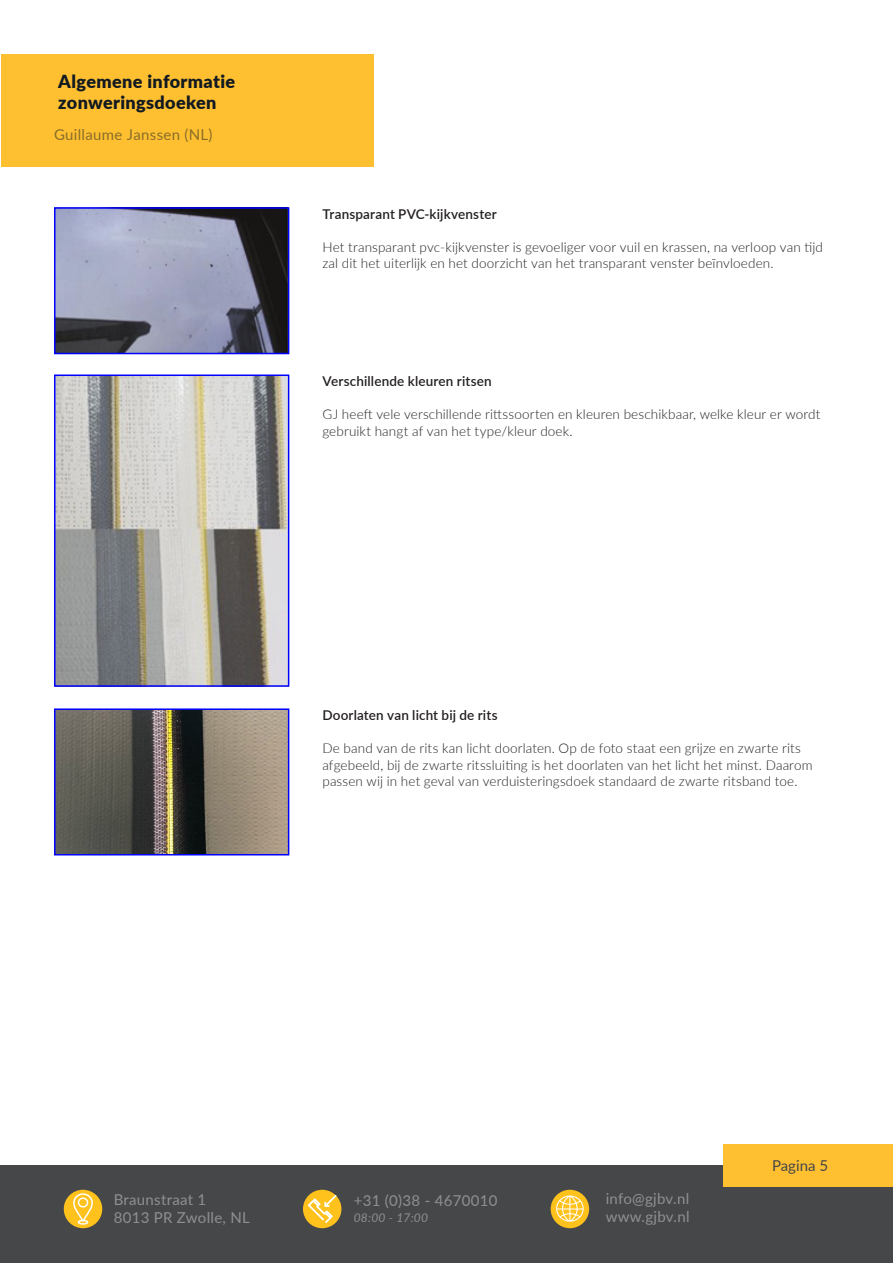
<style>
.page{position:relative;width:893px;height:1263px;background:#fff}
.page>*{position:absolute;margin:0;border:0;box-sizing:border-box;transform-origin:0 0}
.t1{font:900 18px/21.6px "Lato";letter-spacing:.02em;color:#121a21}
.t2{font:15px "Lato";letter-spacing:.02em;color:#909091}
.t3{font:15px "Lato";letter-spacing:.02em;color:#121a21}
.t4{font:15px "Lato";color:#454749}
.t5{font:300 13.5px/16.5px "Lato";letter-spacing:.01em;color:#231f20}
.t6{font:600 13.5px "Lato";letter-spacing:.01em;color:#231f20}
.t7{font:italic 12px "Lato";letter-spacing:.02em;color:#909091}
</style>
<div class="page">
<div style="left:2px;top:54px;width:372px;height:112px;background:#febf31"></div>
<div style="left:0;top:1165px;width:893px;height:98px;background:#454749"></div>
<div style="left:723px;top:1144px;width:170px;height:42px;background:#febf31"></div>
<div style="left:64px;top:1190px;width:38px;height:38px;background:#ffc11c;border-radius:50%"></div>
<svg style="left:73px;top:1193px;width:20px;height:31px"></svg>
<div style="left:303px;top:1190px;width:38px;height:38px;background:#ffc11c;border-radius:50%"></div>
<svg style="left:308px;top:1195px;width:28px;height:27px"></svg>
<div style="left:551px;top:1190px;width:38px;height:38px;background:#ffc11c;border-radius:50%"></div>
<svg style="left:556px;top:1195px;width:28px;height:27px"></svg>
<img style="left:57px;top:210px;width:229px;height:141px">
<div style="left:54px;top:207px;width:235px;height:147px;border:2px solid #00f"></div>
<img style="left:57px;top:377px;width:229px;height:307px">
<div style="left:54px;top:374px;width:235px;height:313px;border:2px solid #00f"></div>
<img style="left:57px;top:711px;width:229px;height:141px">
<div style="left:54px;top:708px;width:235px;height:147px;border:2px solid #00f"></div>
<p class="t1" style="left:58px;top:70px;width:178px">Algemene informatie zonweringsdoeken</p>
<p class="t3" style="left:54px;top:124px;width:160px">Guillaume Janssen (NL)</p>
<p class="t6" style="left:322px;top:204px;width:176px">Transparant PVC-kijkvenster</p>
<p class="t5" style="left:322px;top:238px;width:502px">Het transparant pvc-kijkvenster is gevoeliger voor vuil en krassen, na verloop van tijd zal dit het uiterlijk en het doorzicht van het transparant venster beïnvloeden.</p>
<p class="t6" style="left:322px;top:371px;width:171px">Verschillende kleuren ritsen</p>
<p class="t5" style="left:322px;top:405px;width:500px">GJ heeft vele verschillende rittssoorten en kleuren beschikbaar, welke kleur er wordt gebruikt hangt af van het type/kleur doek.</p>
<p class="t6" style="left:322px;top:705px;width:177px">Doorlaten van licht bij de rits</p>
<p class="t5" style="left:322px;top:739px;width:492px">De band van de rits kan licht doorlaten. Op de foto staat een grijze en zwarte rits afgebeeld, bij de zwarte ritssluiting is het doorlaten van het licht het minst. Daarom passen wij in het geval van verduisteringsdoek standaard de zwarte ritsband toe.</p>
<p class="t2" style="left:114px;top:1188px;width:94px">Braunstraat 1</p>
<p class="t2" style="left:114px;top:1206px;width:138px">8013 PR Zwolle, NL</p>
<p class="t2" style="left:354px;top:1189px;width:145px">+31 (0)38 - 4670010</p>
<p class="t7" style="left:354px;top:1209px;width:76px">08:00 - 17:00</p>
<p class="t2" style="left:606px;top:1188px;width:85px">info@gjbv.nl</p>
<p class="t2" style="left:606px;top:1206px;width:85px">www.gjbv.nl</p>
<p class="t4" style="left:772px;top:1155px;width:57px">Pagina 5</p>
</div>
